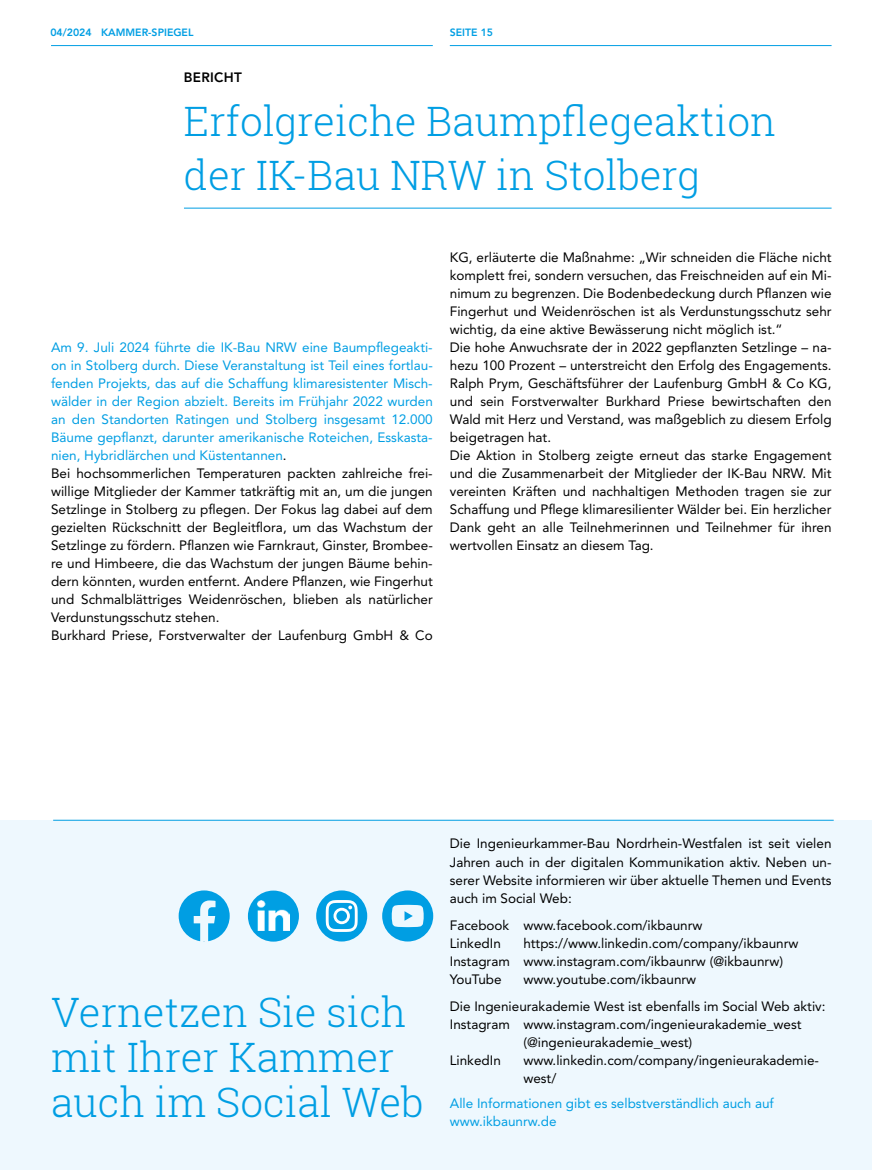
<style>
.page{position:relative;width:872px;height:1170px;background:#fff}
.page>*{position:absolute;margin:0;border:0;box-sizing:border-box;transform-origin:0 0}
.t1{font:300 40.5px/45px "Roboto Slab";color:#009ee3}
.t2{font:13.5px/18px "Avenir LT Std";color:#000}
.t3{font:13.5px/18px "Avenir LT Std";color:#009ee3}
.t4{font:800 13.5px "Avenir LT Std";letter-spacing:.02em;color:#000}
.t5{font:800 10.5px "Avenir LT Std";color:#009ee3}
.s1{color:#009ee3}
</style>
<div class="page">
<hr style="left:51px;top:45px;width:382px;height:1px;background:#009ee3">
<hr style="left:450px;top:45px;width:381px;height:1px;background:#009ee3">
<hr style="left:184px;top:208px;width:647px;height:1px;background:#009ee3">
<div style="left:0;top:820px;width:872px;height:349px;background:#eef8fe"></div>
<svg style="left:179px;top:890px;width:51px;height:51px"></svg>
<div style="left:316px;top:890px;width:51px;height:51px;background:#009ee3;border-radius:50%"></div>
<svg style="left:326px;top:900px;width:32px;height:31px"></svg>
<svg style="left:382px;top:890px;width:51px;height:51px"></svg>
<hr style="left:53px;top:819px;width:780px;height:1px;background:#009ee3">
<div style="left:248px;top:890px;width:51px;height:51px;background:#009ee3;border-radius:50%"></div>
<img style="left:257px;top:900px;width:32px;height:30px">
<p class="t5" style="left:50px;top:26px;width:145px">04/2024 KAMMER-SPIEGEL</p>
<p class="t5" style="left:450px;top:26px;width:45px">SEITE 15</p>
<p class="t4" style="left:184px;top:70px;width:59px">BERICHT</p>
<h1 class="t1" style="left:184px;top:93px;width:594px;line-height:54px">Erfolgreiche Baumpflegeaktion der IK-Bau NRW in Stolberg</h1>
<p class="t2" style="left:51px;top:339px;width:383px"><span class="s1">Am 9. Juli 2024 führte die IK-Bau NRW eine Baumpflegeakti&shy;on in Stolberg durch. Diese Veranstaltung ist Teil eines fortlau&shy;fenden Projekts, das auf die Schaffung klimaresistenter Misch&shy;wälder in der Region abzielt. Bereits im Frühjahr 2022 wurden an den Standorten Ratingen und Stolberg insgesamt 12.000<br>Bäume gepflanzt, darunter amerikanische Roteichen, Esskasta&shy;nien, Hybridlärchen und Küstentannen</span>.<br>Bei hochsommerlichen Temperaturen packten zahlreiche frei&shy;willige Mitglieder der Kammer tatkräftig mit an, um die jungen Setzlinge in Stolberg zu pflegen. Der Fokus lag dabei auf dem gezielten Rückschnitt der Begleitflora, um das Wachstum der Setzlinge zu fördern. Pflanzen wie Farnkraut, Ginster, Brombee&shy;re und Himbeere, die das Wachstum der jungen Bäume behin&shy;dern könnten, wurden entfernt. Andere Pflanzen, wie Fingerhut und Schmalblättriges Weidenröschen, blieben als natürlicher Verdunstungsschutz stehen.<br>Burkhard Priese, Forstverwalter der Laufenburg GmbH &amp; Co</p>
<p class="t2" style="left:450px;top:248px;width:383px">KG, erläuterte die Maßnahme: „Wir schneiden die Fläche nicht komplett frei, sondern versuchen, das Freischneiden auf ein Mi&shy;nimum zu begrenzen. Die Bodenbedeckung durch Pflanzen wie Fingerhut und Weidenröschen ist als Verdunstungsschutz sehr wichtig, da eine aktive Bewässerung nicht möglich ist.“<br>Die hohe Anwuchsrate der in 2022 gepflanzten Setzlinge – na&shy;hezu 100 Prozent – unterstreicht den Erfolg des Engagements.<br>Ralph Prym, Geschäftsführer der Laufenburg GmbH &amp; Co KG, und sein Forstverwalter Burkhard Priese bewirtschaften den Wald mit Herz und Verstand, was maßgeblich zu diesem Erfolg beigetragen hat.<br>Die Aktion in Stolberg zeigte erneut das starke Engagement und die Zusammenarbeit der Mitglieder der IK-Bau NRW. Mit vereinten Kräften und nachhaltigen Methoden tragen sie zur Schaffung und Pflege klimaresilienter Wälder bei. Ein herzlicher Dank geht an alle Teilnehmerinnen und Teilnehmer für ihren wertvollen Einsatz an diesem Tag.</p>
<h1 class="t1" style="left:51px;top:992px;width:374px">Vernetzen Sie sich mit Ihrer Kammer auch im Social Web</h1>
<p class="t2" style="left:450px;top:835px;width:383px;text-align:justify">Die Ingenieurkammer-Bau Nordrhein-Westfalen ist seit vielen Jahren auch in der digitalen Kommunikation aktiv. Neben un&shy;serer Website informieren wir über aktuelle Themen und Events auch im Social Web:</p>
<p class="t2" style="left:450px;top:916px;width:254px">Facebook www.facebook.com/ikbaunrw<br>LinkedIn</p>
<p class="t2" style="left:450px;top:934px;width:350px;text-indent:73px">https://www.linkedin.com/company/ikbaunrw<br>Instagram www.instagram.com/ikbaunrw (@ikbaunrw)<br>YouTube</p>
<p class="t2" style="left:450px;top:965px;width:377px;line-height:27px;text-indent:73px">www.youtube.com/ikbaunrw<br>Die Ingenieurakademie West ist ebenfalls im Social Web aktiv:</p>
<p class="t2" style="left:450px;top:1015px;width:353px">Instagram www.instagram.com/ingenieurakademie_west</p>
<p class="t2" style="left:523px;top:1033px;width:170px">(@ingenieurakademie_west)</p>
<p class="t2" style="left:450px;top:1051px;width:53px">LinkedIn</p>
<p class="t2" style="left:523px;top:1051px;width:297px">www.linkedin.com/company/ingenieurakademie&shy;west/</p>
<p class="t3" style="left:450px;top:1095px;width:325px">Alle Informationen gibt es selbstverständlich auch auf www.ikbaunrw.de</p>
</div>
